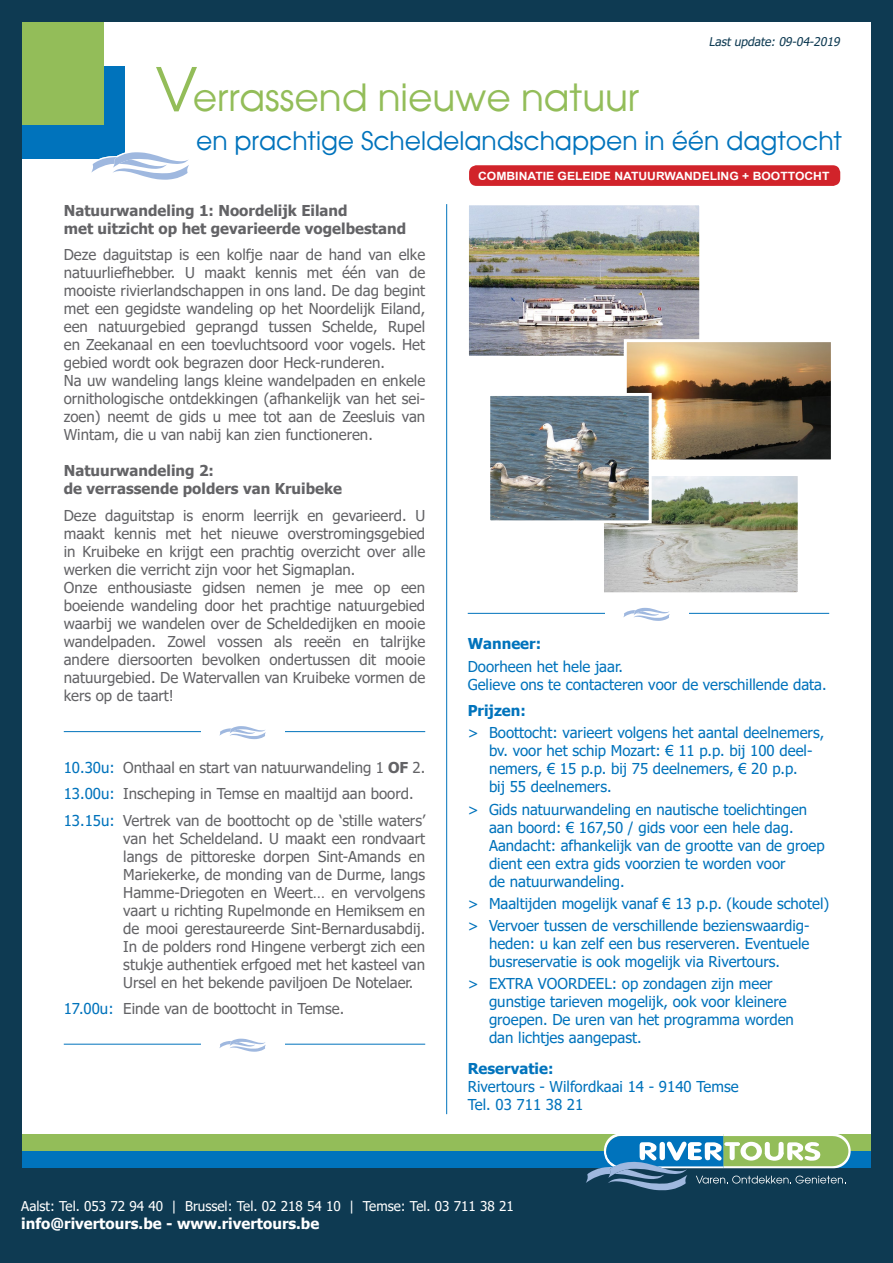
<style>
.page{position:relative;width:893px;height:1263px;background:#fff}
.page>*{position:absolute;margin:0;border:0;box-sizing:border-box;transform-origin:0 0}
.t1{font:37.5px "Avalon";color:#93bd59}
.t2{font:25.5px "Avalon";color:#0073bc}
.t3{font:15px/18px "Tahoma";color:#636366;text-align:justify}
.t4{font:15px/18px "Tahoma";color:#0073bc}
.t5{font:700 15px/18px "Tahoma";color:#636366}
.t6{font:700 15px "Tahoma";color:#fff}
.t7{font:700 15px "Tahoma";color:#0073bc}
.t8{font:13.5px "Tahoma";color:#fff}
.t9{font:italic 12px "Tahoma";color:#0e3a52}
.t10{font:700 11.4px "Arial";color:#fff;scale:1.07 1}
.s1{font-size:60px}
.s2{color:#0073bc}
.s3{font-weight:700}
</style>
<div class="page">
<img style="left:605px;top:477px;width:192px;height:114px">
<div style="left:601px;top:473px;width:200px;height:122px;border:3px solid #fff"></div>
<div style="left:20px;top:66px;width:105px;height:92px;background:#0073bc"></div>
<div style="left:20px;top:20px;width:84px;height:105px;background:#93bd59"></div>
<svg style="left:90px;top:152px;width:99px;height:28px"></svg>
<div style="left:21px;top:1134px;width:851px;height:17px;background:#93bd59"></div>
<div style="left:21px;top:1151px;width:851px;height:17px;background:#0073bc"></div>
<div style="left:0;top:1168px;width:893px;height:95px;background:#0e3a52"></div>
<div style="left:0;top:0;width:893px;height:21px;background:#0e3a52"></div>
<div style="left:0;top:0;width:21px;height:1263px;background:#0e3a52"></div>
<div style="left:872px;top:0;width:21px;height:1263px;background:#0e3a52"></div>
<svg style="left:586px;top:1134px;width:265px;height:56px"></svg>
<hr style="left:446px;top:204px;width:1px;height:910px;background:#0073bc">
<hr style="left:64px;top:731px;width:361px;height:1px;background:#0073bc">
<div style="left:201px;top:726px;width:84px;height:13px;background:#fff"></div>
<svg style="left:219px;top:726px;width:47px;height:13px"></svg>
<hr style="left:468px;top:613px;width:361px;height:1px;background:#0073bc">
<div style="left:605px;top:608px;width:84px;height:13px;background:#fff"></div>
<svg style="left:623px;top:608px;width:47px;height:13px"></svg>
<div style="left:469px;top:165px;width:371px;height:21px;background:#d1232a;border-radius:8px"></div>
<img style="left:470px;top:206px;width:228px;height:149px">
<div style="left:466px;top:202px;width:236px;height:157px;border:3px solid #fff"></div>
<img style="left:628px;top:343px;width:202px;height:115px">
<div style="left:624px;top:339px;width:210px;height:123px;border:3px solid #fff"></div>
<img style="left:491px;top:397px;width:157px;height:122px">
<div style="left:487px;top:393px;width:165px;height:130px;border:3px solid #fff"></div>
<hr style="left:64px;top:1044px;width:361px;height:1px;background:#0073bc">
<div style="left:201px;top:1039px;width:84px;height:13px;background:#fff"></div>
<svg style="left:219px;top:1039px;width:47px;height:13px"></svg>
<p class="t9" style="left:709px;top:34px;width:136px">Lastupdate:09-04-2019</p>
<p class="t1" style="left:155px;top:74px;width:485px"><span class="s1">V</span>errassend nieuwe natuur</p>
<p class="t2" style="left:196px;top:125px;width:647px">en prachtige Scheldelandschappen in één dagtocht</p>
<p class="t5" style="left:64px;top:202px;width:344px">Natuurwandeling 1: Noordelijk Eiland<br>met uitzicht op het gevarieerde vogelbestand</p>
<p class="t3" style="left:64px;top:246px;width:363px">Deze daguitstap is een kolfje naar de hand van elke natuurliefhebber. U maakt kennis met één van de mooiste rivierlandschappen in ons land. De dag begint met een gegidste wandeling op het Noordelijk Eiland, een natuurgebied geprangd tussen Schelde, Rupel en Zeekanaal en een toevluchtsoord voor vogels. Het gebied wordt ook begrazen door Heck-runderen.</p>
<p class="t3" style="left:64px;top:372px;width:363px">Na uw wandeling langs kleine wandelpaden en enkele ornithologische ontdekkingen (afhankelijk van het sei&shy;zoen) neemt de gids u mee tot aan de Zeesluis van Wintam, die u van nabij kan zien functioneren.</p>
<p class="t5" style="left:64px;top:462px;width:152px">Natuurwandeling 2:</p>
<p class="t5" style="left:64px;top:480px;width:280px">de verrassende polders van Kruibeke</p>
<p class="t3" style="left:64px;top:507px;width:363px">Deze daguitstap is enorm leerrijk en gevarieerd. U maakt kennis met het nieuwe overstromingsgebied in Kruibeke en krijgt een prachtig overzicht over alle werken die verricht zijn voor het Sigmaplan.</p>
<p class="t3" style="left:64px;top:579px;width:363px">Onze enthousiaste gidsen nemen je mee op een boeiende wandeling door het prachtige natuurgebied waarbij we wandelen over de Scheldedijken en mooie wandelpaden. Zowel vossen als reeën en talrijke andere diersoorten bevolken ondertussen dit mooie natuurgebied. De Watervallen van Kruibeke vormen de kers op de taart!</p>
<p class="t3" style="left:64px;top:759px;width:363px"><span class="s2">10.30u:</span> Onthaal en start van natuurwandeling 1 <span class="s3">OF</span> 2.</p>
<p class="t3" style="left:64px;top:785px;width:351px"><span class="s2">13.00u:</span> Inscheping in Temse en maaltijd aan boord.</p>
<p class="t3" style="left:123px;top:812px;width:303px;text-indent:-60px"><span class="s2">13.15u:</span> Vertrek van de boottocht op de ‘stille waters’ van het Scheldeland. U maakt een rondvaart langs de pittoreske dorpen Sint-Amands en Mariekerke, de monding van de Durme, langs Hamme-Driegoten en Weert… en vervolgens vaart u richting Rupelmonde en Hemiksem en de mooi gerestaureerde Sint-Bernardusabdij.<br>In de polders rond Hingene verbergt zich een stukje authentiek erfgoed met het kasteel van Ursel en het bekende paviljoen De Notelaer.</p>
<p class="t3" style="left:64px;top:1000px;width:282px"><span class="s2">17.00u:</span> Einde van de boottocht in Temse.</p>
<p class="t10" style="left:478px;top:168px;width:330px">COMBINATIE GELEIDE NATUURWANDELING + BOOTTOCHT</p>
<p class="t7" style="left:468px;top:633px;width:75px">Wanneer:</p>
<p class="t4" style="left:468px;top:658px;width:360px">Doorheen het hele jaar.<br>Gelieve ons te contacteren voor de verschillende data.</p>
<p class="t7" style="left:468px;top:700px;width:60px">Prijzen:</p>
<p class="t4" style="left:489px;top:725px;width:337px;text-indent:-21px">&gt; Boottocht: varieert volgens het aantal deelnemers, bv. voor het schip Mozart: € 11 p.p. bij 100 deel&shy;nemers, € 15 p.p. bij 75 deelnemers, € 20 p.p.<br>bij 55 deelnemers.</p>
<p class="t4" style="left:489px;top:801px;width:337px;text-indent:-21px">&gt; Gids natuurwandeling en nautische toelichtingen aan boord: € 167,50 / gids voor een hele dag.<br>Aandacht: afhankelijk van de grootte van de groep dient een extra gids voorzien te worden voor<br>de natuurwandeling.</p>
<p class="t4" style="left:468px;top:895px;width:363px">&gt; Maaltijden mogelijk vanaf € 13 p.p. (koude schotel)</p>
<p class="t4" style="left:489px;top:917px;width:322px;text-align:justify;text-indent:-21px">&gt; Vervoer tussen de verschillende bezienswaardig&shy;heden: u kan zelf een bus reserveren. Eventuele busreservatie is ook mogelijk via Rivertours.</p>
<p class="t4" style="left:489px;top:976px;width:306px;text-indent:-21px">&gt; EXTRA VOORDEEL: op zondagen zijn meer gunstige tarieven mogelijk, ook voor kleinere groepen. De uren van het programma worden dan lichtjes aangepast.</p>
<p class="t7" style="left:468px;top:1058px;width:87px">Reservatie:</p>
<p class="t4" style="left:468px;top:1078px;width:272px">Rivertours - Wilfordkaai 14 - 9140 Temse</p>
<p class="t4" style="left:468px;top:1096px;width:117px">Tel. 03 711 38 21</p>
<p class="t8" style="left:21px;top:1196px;width:494px">Aalst: Tel. 053 72 94 40 | Brussel: Tel. 02 218 54 10 | Temse: Tel. 03 711 38 21</p>
<p class="t6" style="left:21px;top:1212px;width:300px">info@rivertours.be - www.rivertours.be</p>
</div>
